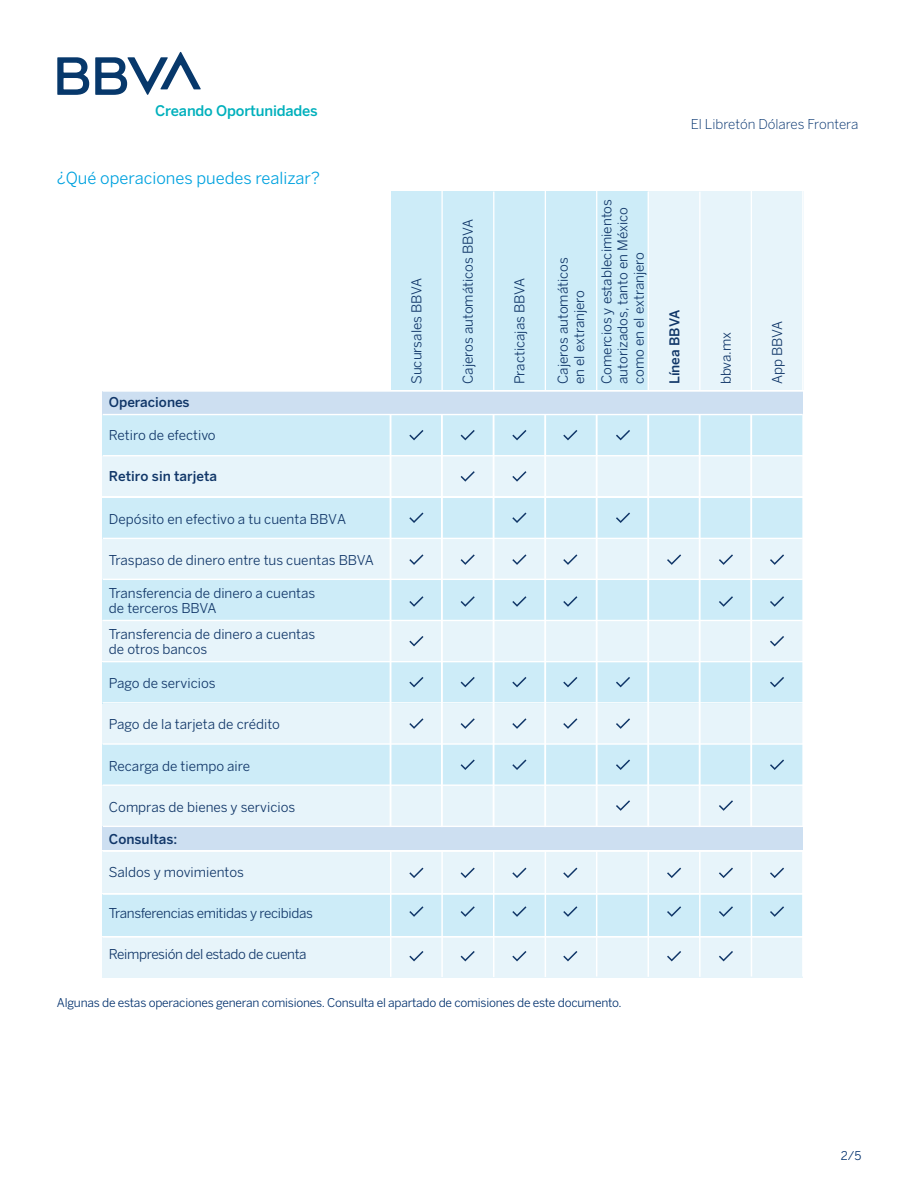
<style>
.page{position:relative;width:918px;height:1188px;background:#fff}
.page>*{position:absolute;margin:0;border:0;box-sizing:border-box;transform-origin:0 0}
.t1{font:16.5px "Benton Sans BBVA";color:#00a2df}
.t2{font:500 14.55px "Benton Sans BBVA";letter-spacing:-.015em;color:#00b0bc}
.t3{font:13.5px/16.2px "Benton Sans BBVA";color:#103668}
.t4{font:13.5px "Benton Sans BBVA";letter-spacing:-.025em;color:#103668}
.t5{font:500 13.5px "Benton Sans BBVA";color:#103668}
.t6{font:300 13.5px "Benton Sans BBVA";color:#00306d}
.t7{font:12px "Benton Sans BBVA";letter-spacing:-.02em;color:#00306d}
</style>
<div class="page">
<svg style="left:57px;top:57px;width:32px;height:38px"></svg>
<svg style="left:95px;top:52px;width:106px;height:43px"></svg>
<div style="left:103px;top:851px;width:700px;height:42px;background:#e7f4fa"></div>
<div style="left:103px;top:894px;width:700px;height:41px;background:#cdecf8"></div>
<div style="left:103px;top:827px;width:700px;height:23px;background:#cddff1"></div>
<div style="left:103px;top:786px;width:700px;height:41px;background:#e7f4fa"></div>
<div style="left:103px;top:703px;width:700px;height:41px;background:#e7f4fa"></div>
<div style="left:103px;top:620px;width:700px;height:41px;background:#e7f4fa"></div>
<div style="left:103px;top:744px;width:700px;height:41px;background:#cdecf8"></div>
<div style="left:103px;top:662px;width:700px;height:42px;background:#cdecf8"></div>
<div style="left:102px;top:456px;width:701px;height:40px;background:#e7f4fa"></div>
<div style="left:103px;top:538px;width:700px;height:41px;background:#e7f4fa"></div>
<div style="left:103px;top:415px;width:700px;height:40px;background:#cdecf8"></div>
<div style="left:103px;top:498px;width:700px;height:41px;background:#cdecf8"></div>
<div style="left:103px;top:579px;width:700px;height:41px;background:#cdecf8"></div>
<div style="left:103px;top:391px;width:700px;height:24px;background:#cddff1"></div>
<hr style="left:103px;top:414px;width:700px;height:1px;background:#fff">
<hr style="left:103px;top:538px;width:700px;height:1px;background:#fff">
<hr style="left:103px;top:579px;width:700px;height:1px;background:#fff">
<hr style="left:103px;top:620px;width:700px;height:1px;background:#fff">
<hr style="left:103px;top:702px;width:700px;height:2px;background:#fff">
<hr style="left:103px;top:851px;width:700px;height:1px;background:#fff">
<div style="left:103px;top:937px;width:700px;height:41px;background:#e7f4fa"></div>
<hr style="left:103px;top:936px;width:700px;height:2px;background:#fff">
<hr style="left:103px;top:893px;width:700px;height:2px;background:#fff">
<hr style="left:103px;top:743px;width:700px;height:2px;background:#fff">
<hr style="left:103px;top:826px;width:700px;height:1px;background:#fff">
<hr style="left:390px;top:851px;width:1px;height:126px;background:#fff">
<hr style="left:441px;top:851px;width:2px;height:126px;background:#fff">
<hr style="left:493px;top:851px;width:1px;height:126px;background:#fff">
<hr style="left:545px;top:851px;width:1px;height:126px;background:#fff">
<hr style="left:596px;top:851px;width:1px;height:126px;background:#fff">
<hr style="left:648px;top:851px;width:1px;height:126px;background:#fff">
<hr style="left:699px;top:851px;width:2px;height:126px;background:#fff">
<hr style="left:751px;top:851px;width:1px;height:126px;background:#fff">
<hr style="left:802px;top:851px;width:2px;height:126px;background:#fff">
<hr style="left:390px;top:415px;width:1px;height:412px;background:#fff">
<hr style="left:441px;top:415px;width:2px;height:412px;background:#fff">
<hr style="left:493px;top:415px;width:2px;height:412px;background:#fff">
<hr style="left:544px;top:415px;width:2px;height:412px;background:#fff">
<hr style="left:596px;top:415px;width:2px;height:411px;background:#fff">
<hr style="left:699px;top:415px;width:2px;height:412px;background:#fff">
<hr style="left:750px;top:415px;width:2px;height:412px;background:#fff">
<hr style="left:802px;top:415px;width:2px;height:412px;background:#fff">
<hr style="left:647px;top:415px;width:2px;height:412px;background:#fff">
<hr style="left:103px;top:390px;width:700px;height:2px;background:#fff">
<div style="left:648px;top:192px;width:155px;height:198px;background:#e7f4fa"></div>
<div style="left:391px;top:192px;width:257px;height:198px;background:#cdecf8"></div>
<hr style="left:441px;top:191px;width:2px;height:199px;background:#fff">
<hr style="left:596px;top:191px;width:1px;height:199px;background:#fff">
<hr style="left:493px;top:192px;width:1px;height:198px;background:#fff">
<hr style="left:545px;top:191px;width:1px;height:200px;background:#fff">
<hr style="left:751px;top:190px;width:1px;height:200px;background:#fff">
<hr style="left:699px;top:192px;width:2px;height:199px;background:#fff">
<hr style="left:802px;top:190px;width:2px;height:201px;background:#fff">
<svg style="left:409px;top:430px;width:14px;height:10px"></svg>
<svg style="left:409px;top:513px;width:14px;height:10px"></svg>
<svg style="left:409px;top:636px;width:14px;height:10px"></svg>
<svg style="left:409px;top:677px;width:14px;height:10px"></svg>
<svg style="left:409px;top:718px;width:14px;height:11px"></svg>
<svg style="left:461px;top:718px;width:14px;height:11px"></svg>
<svg style="left:461px;top:760px;width:14px;height:10px"></svg>
<svg style="left:409px;top:906px;width:14px;height:11px"></svg>
<svg style="left:461px;top:906px;width:14px;height:11px"></svg>
<svg style="left:770px;top:636px;width:14px;height:10px"></svg>
<svg style="left:770px;top:677px;width:14px;height:10px"></svg>
<svg style="left:616px;top:677px;width:14px;height:10px"></svg>
<svg style="left:512px;top:430px;width:14px;height:10px"></svg>
<svg style="left:563px;top:430px;width:14px;height:10px"></svg>
<svg style="left:616px;top:430px;width:14px;height:10px"></svg>
<svg style="left:512px;top:513px;width:14px;height:10px"></svg>
<svg style="left:616px;top:513px;width:14px;height:10px"></svg>
<svg style="left:409px;top:596px;width:14px;height:11px"></svg>
<svg style="left:461px;top:596px;width:14px;height:11px"></svg>
<svg style="left:512px;top:596px;width:14px;height:11px"></svg>
<svg style="left:512px;top:718px;width:14px;height:11px"></svg>
<svg style="left:512px;top:760px;width:14px;height:10px"></svg>
<svg style="left:512px;top:906px;width:14px;height:11px"></svg>
<svg style="left:563px;top:906px;width:14px;height:11px"></svg>
<svg style="left:409px;top:868px;width:14px;height:10px"></svg>
<svg style="left:461px;top:868px;width:14px;height:10px"></svg>
<svg style="left:512px;top:868px;width:14px;height:10px"></svg>
<svg style="left:563px;top:868px;width:14px;height:10px"></svg>
<svg style="left:719px;top:868px;width:14px;height:10px"></svg>
<svg style="left:667px;top:868px;width:14px;height:10px"></svg>
<svg style="left:770px;top:868px;width:14px;height:10px"></svg>
<svg style="left:719px;top:906px;width:14px;height:11px"></svg>
<svg style="left:770px;top:906px;width:14px;height:11px"></svg>
<svg style="left:409px;top:951px;width:14px;height:10px"></svg>
<svg style="left:461px;top:951px;width:14px;height:10px"></svg>
<svg style="left:512px;top:951px;width:14px;height:10px"></svg>
<svg style="left:563px;top:951px;width:14px;height:10px"></svg>
<svg style="left:667px;top:906px;width:14px;height:11px"></svg>
<svg style="left:719px;top:951px;width:14px;height:10px"></svg>
<svg style="left:667px;top:951px;width:14px;height:10px"></svg>
<svg style="left:461px;top:430px;width:14px;height:10px"></svg>
<svg style="left:409px;top:554px;width:14px;height:11px"></svg>
<svg style="left:512px;top:554px;width:14px;height:11px"></svg>
<svg style="left:563px;top:554px;width:14px;height:11px"></svg>
<svg style="left:563px;top:596px;width:14px;height:11px"></svg>
<svg style="left:461px;top:677px;width:14px;height:10px"></svg>
<svg style="left:512px;top:677px;width:14px;height:10px"></svg>
<svg style="left:563px;top:677px;width:14px;height:10px"></svg>
<svg style="left:616px;top:718px;width:14px;height:11px"></svg>
<svg style="left:616px;top:760px;width:14px;height:10px"></svg>
<svg style="left:770px;top:760px;width:14px;height:10px"></svg>
<svg style="left:616px;top:800px;width:14px;height:11px"></svg>
<svg style="left:719px;top:800px;width:14px;height:11px"></svg>
<svg style="left:563px;top:718px;width:14px;height:11px"></svg>
<svg style="left:461px;top:554px;width:14px;height:11px"></svg>
<svg style="left:719px;top:554px;width:14px;height:11px"></svg>
<svg style="left:770px;top:554px;width:14px;height:11px"></svg>
<svg style="left:719px;top:596px;width:14px;height:11px"></svg>
<svg style="left:770px;top:596px;width:14px;height:11px"></svg>
<svg style="left:667px;top:554px;width:14px;height:11px"></svg>
<svg style="left:512px;top:471px;width:14px;height:11px"></svg>
<svg style="left:461px;top:471px;width:14px;height:11px"></svg>
<hr style="left:648px;top:192px;width:1px;height:199px;background:#fff">
<p class="t2" style="left:155px;top:101px;width:164px">Creando Oportunidades</p>
<p class="t1" style="left:57px;top:169px;width:265px">¿Qué operaciones puedes realizar?</p>
<p class="t5" style="left:109px;top:394px;width:82px">Operaciones</p>
<p class="t3" style="left:109px;top:427px;width:108px">Retiro de efectivo</p>
<p class="t5" style="left:109px;top:468px;width:110px">Retiro sin tarjeta</p>
<p class="t3" style="left:109px;top:511px;width:239px">Depósito en efectivo a tu cuenta BBVA</p>
<p class="t3" style="left:109px;top:552px;width:267px">Traspaso de dinero entre tus cuentas BBVA</p>
<p class="t3" style="left:109px;top:586px;width:208px;line-height:15px">Transferencia de dinero a cuentas de terceros BBVA</p>
<p class="t3" style="left:109px;top:627px;width:208px;line-height:15px">Transferencia de dinero a cuentas de otros bancos</p>
<p class="t3" style="left:109px;top:675px;width:108px">Pago de servicios</p>
<p class="t3" style="left:109px;top:716px;width:173px">Pago de la tarjeta de crédito</p>
<p class="t3" style="left:109px;top:758px;width:143px">Recarga de tiempo aire</p>
<p class="t3" style="left:109px;top:799px;width:188px">Compras de bienes y servicios</p>
<p class="t5" style="left:109px;top:831px;width:70px">Consultas:</p>
<p class="t3" style="left:109px;top:864px;width:136px">Saldos y movimientos</p>
<p class="t4" style="left:109px;top:905px;width:206px">Transferencias emitidas y recibidas</p>
<p class="t4" style="left:109px;top:946px;width:199px">Reimpresión del estado de cuenta</p>
<p class="t3" style="left:408px;top:384px;width:108px;rotate:-90deg">Sucursales BBVA</p>
<p class="t3" style="left:460px;top:384px;width:167px;rotate:-90deg">Cajeros automáticos BBVA</p>
<p class="t3" style="left:512px;top:384px;width:108px;rotate:-90deg">Practicajas BBVA</p>
<p class="t3" style="left:555px;top:384px;width:129px;rotate:-90deg">Cajeros automáticos en el extranjero</p>
<p class="t3" style="left:598px;top:384px;width:187px;rotate:-90deg">Comercios y establecimientos autorizados, tanto en México como en el extranjero</p>
<p class="t7" style="left:57px;top:996px;width:566px">Algunas de estas operaciones generan comisiones. Consulta el apartado de comisiones de este documento.</p>
<p class="t6" style="left:691px;top:116px;width:169px">El Libretón Dólares Frontera</p>
<p class="t5" style="left:666px;top:384px;width:76px;rotate:-90deg">Línea BBVA</p>
<p class="t3" style="left:718px;top:384px;width:54px;rotate:-90deg">bbva.mx</p>
<p class="t3" style="left:769px;top:384px;width:65px;rotate:-90deg">App BBVA</p>
<p class="t7" style="left:841px;top:1149px;width:22px">2/5</p>
</div>
